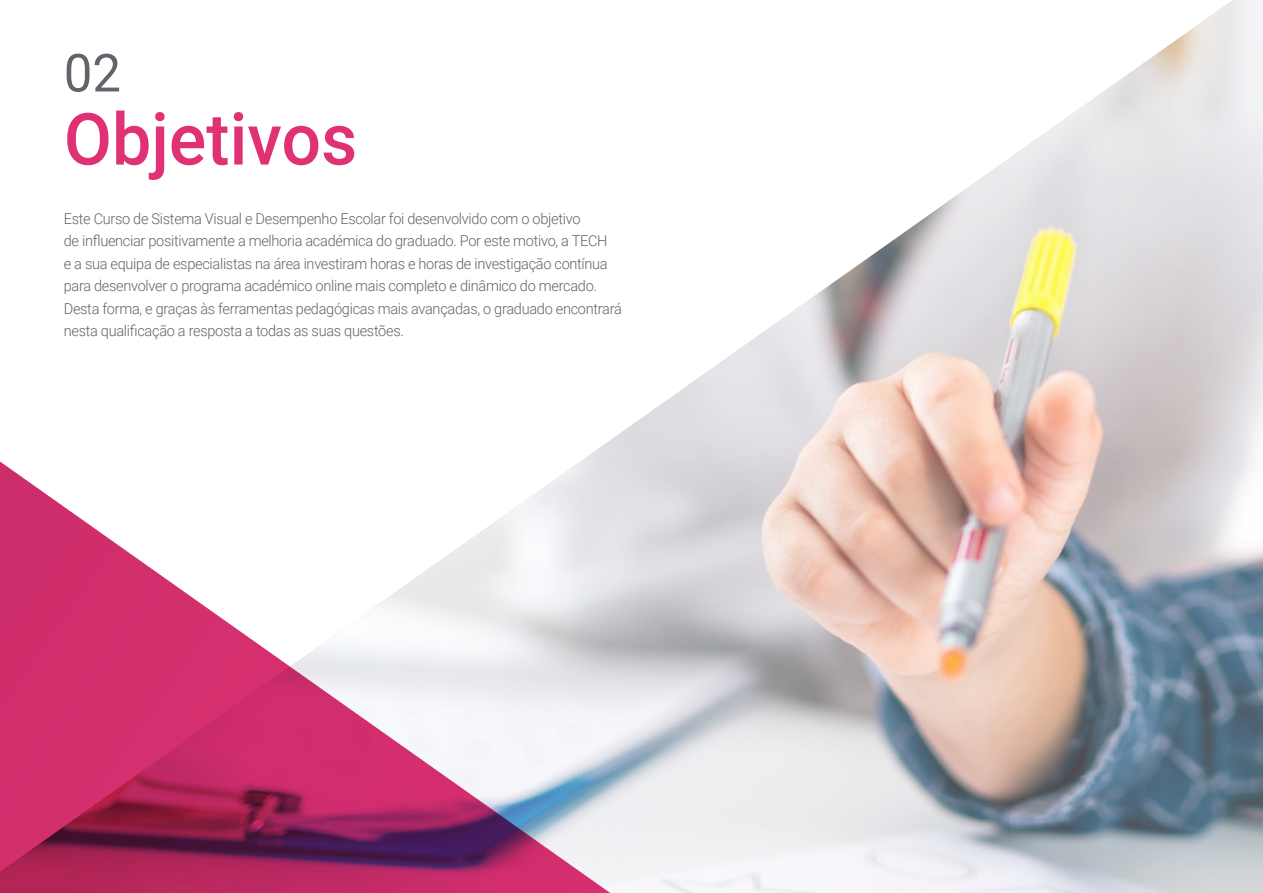
<style>
.page{position:relative;width:1263px;height:893px;background:#fff}
.page>*{position:absolute;margin:0;border:0;box-sizing:border-box;transform-origin:0 0}
.t1{font:500 72px "Roboto";color:#df3174}
.t2{font:52.5px "Roboto";color:#61646a}
.t3{font:300 15px/22.5px "Roboto";letter-spacing:-.02em;color:#61646a}
</style>
<div class="page">
<img style="left:602px;top:0;width:661px;height:893px">
<svg style="left:0;top:446px;width:640px;height:447px"></svg>
<h2 class="t2" style="left:64px;top:36px;width:59px">02</h2>
<h1 class="t1" style="left:64px;top:89px;width:295px">Objetivos</h1>
<p class="t3" style="left:64px;top:207px;width:559px">Este Curso de Sistema Visual e Desempenho Escolar foi desenvolvido com o objetivo<br>de influenciar positivamente a melhoria académica do graduado. Por este motivo, a TECH<br>e a sua equipa de especialistas na área investiram horas e horas de investigação contínua para desenvolver o programa académico online mais completo e dinâmico do mercado.<br>Desta forma, e graças às ferramentas pedagógicas mais avançadas, o graduado encontrará nesta qualificação a resposta a todas as suas questões.</p>
</div>
